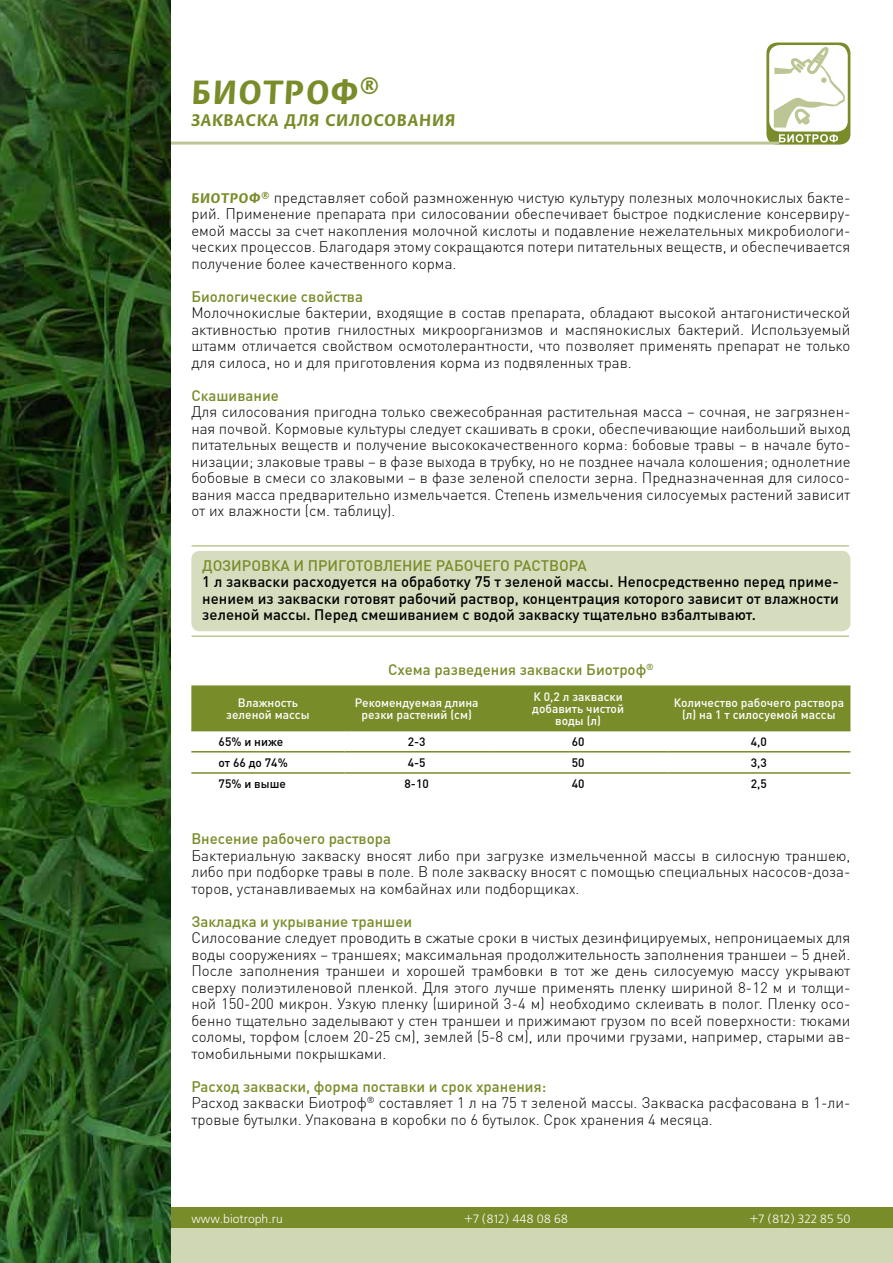
<style>
.page{position:relative;width:893px;height:1263px;background:#fff}
.page>*{position:absolute;margin:0;border:0;box-sizing:border-box;transform-origin:0 0}
.t1{font:700 36px "Flora C";color:#788c29}
.t2{font:700 18px "Flora C";letter-spacing:.05em;color:#788c29}
.t3{font:300 15px/16.5px "DIN Cyr";color:#000;text-align:justify}
.t4{font:500 15px/16.5px "DIN Cyr";color:#000;text-align:justify}
.t5{font:500 15px "DIN Cyr";color:#788c29}
.t6{font:500 12px/12px "DIN Cyr";color:#fff;text-align:center}
.t7{font:500 12px "DIN Cyr";color:#000}
.t8{font:12px "Free Set C";color:#fff}
.s1{font-family:"Flora C";font-weight:700;color:#788c29}
.s2{font-weight:500;color:#788c29}
</style>
<div class="page">
<div style="left:191px;top:551px;width:659px;height:80px;background:#d6ddbf;border-radius:9px"></div>
<hr style="left:192px;top:545px;width:656px;height:2px;background:#bbc694">
<hr style="left:192px;top:635px;width:656px;height:2px;background:#bbc694">
<div style="left:191px;top:685px;width:659px;height:45px;background:#788c29"></div>
<hr style="left:191px;top:730px;width:153px;height:1px;background:#788c29">
<hr style="left:344px;top:730px;width:145px;height:1px;background:#788c29">
<hr style="left:489px;top:730px;width:178px;height:1px;background:#788c29">
<hr style="left:667px;top:730px;width:183px;height:1px;background:#788c29">
<hr style="left:191px;top:751px;width:153px;height:1px;background:#788c29">
<hr style="left:344px;top:751px;width:145px;height:1px;background:#788c29">
<hr style="left:489px;top:751px;width:178px;height:1px;background:#788c29">
<hr style="left:667px;top:751px;width:183px;height:1px;background:#788c29">
<hr style="left:191px;top:772px;width:153px;height:2px;background:#788c29">
<hr style="left:344px;top:772px;width:145px;height:2px;background:#788c29">
<hr style="left:489px;top:772px;width:178px;height:2px;background:#788c29">
<hr style="left:667px;top:772px;width:183px;height:2px;background:#788c29">
<div style="left:121px;top:1208px;width:772px;height:55px;background:#788c29"></div>
<div style="left:121px;top:1229px;width:772px;height:34px;background:#d0d7b4"></div>
<svg style="left:766px;top:43px;width:84px;height:102px"></svg>
<hr style="left:85px;top:142px;width:694px;height:3px;background:#bbc694">
<img style="left:0;top:0;width:170px;height:1263px">
<h1 class="t1" style="left:191px;top:73px;width:188px">Биотроф®</h1>
<p class="t2" style="left:191px;top:111px;width:265px">закваска для силосования</p>
<p class="t3" style="left:191px;top:189px;width:661px"><span class="s1">Биотроф®</span> представляет собой размноженную чистую культуру полезных молочнокислых бакте&shy;рий. Применение препарата при силосовании обеспечивает быстрое подкисление консервиру&shy;емой массы за счет накопления молочной кислоты и подавление нежелательных микробиологи&shy;ческих процессов. Благодаря этому сокращаются потери питательных веществ, и обеспечивается получение более качественного корма.</p>
<p class="t5" style="left:191px;top:288px;width:173px">Биологические свойства</p>
<p class="t3" style="left:191px;top:305px;width:661px">Молочнокислые бактерии, входящие в состав препарата, обладают высокой антагонистической активностью против гнилостных микроорганизмов и маспянокислых бактерий. Используемый штамм отличается свойством осмотолерантности, что позволяет применять препарат не только для силоса, но и для приготовления корма из подвяленных трав.</p>
<p class="t5" style="left:191px;top:387px;width:89px">Скашивание</p>
<p class="t3" style="left:191px;top:404px;width:661px">Для силосования пригодна только свежесобранная растительная масса – сочная, не загрязнен&shy;ная почвой. Кормовые культуры следует скашивать в сроки, обеспечивающие наибольший выход питательных веществ и получение высококачественного корма: бобовые травы – в начале буто&shy;низации; злаковые травы – в фазе выхода в трубку, но не позднее начала колошения; однолетние бобовые в смеси со злаковыми – в фазе зеленой спелости зерна. Предназначенная для силосо&shy;вания масса предварительно измельчается. Степень измельчения силосуемых растений зависит от их влажности (см. таблицу).</p>
<p class="t5" style="left:202px;top:557px;width:386px">Дозировка и п риготовлен ие рабочего раствора</p>
<p class="t4" style="left:202px;top:573px;width:638px">1 л закваски расходуется на обработку 75 т зеленой массы. Непосредственно перед приме&shy;нением из закваски готовят рабочий раствор, концентрация которого зависит от влажности зеленой массы. Перед смешиванием с водой закваску тщательно взбалтывают.</p>
<p class="t5" style="left:388px;top:661px;width:267px">Схема разведения закваски Биотроф<sup>®</sup></p>
<p class="t6" style="left:226px;top:696px;width:85px">Влажность зеленой массы</p>
<p class="t6" style="left:355px;top:696px;width:125px">Рекомендуемая длина резки растений (см)</p>
<p class="t6" style="left:532px;top:690px;width:93px">К 0,2 л закваски добавить чистой воды (л)</p>
<p class="t6" style="left:674px;top:696px;width:172px">Количество рабочего раствора (л) на 1 т силосуемой массы</p>
<p class="t7" style="left:219px;top:734px;width:66px">65% и ниже</p>
<p class="t7" style="left:408px;top:734px;width:19px">2-3</p>
<p class="t7" style="left:572px;top:734px;width:14px">60</p>
<p class="t7" style="left:751px;top:734px;width:18px">4,0</p>
<p class="t7" style="left:219px;top:756px;width:71px">от 66 до 74%</p>
<p class="t7" style="left:408px;top:756px;width:19px">4-5</p>
<p class="t7" style="left:572px;top:756px;width:14px">50</p>
<p class="t7" style="left:751px;top:756px;width:18px">3,3</p>
<p class="t7" style="left:219px;top:777px;width:69px">75% и выше</p>
<p class="t7" style="left:405px;top:777px;width:26px">8-10</p>
<p class="t7" style="left:572px;top:777px;width:14px">40</p>
<p class="t7" style="left:751px;top:777px;width:18px">2,5</p>
<p class="t5" style="left:191px;top:830px;width:201px">Внесение рабочего раствора</p>
<p class="t3" style="left:191px;top:847px;width:661px">Бактериальную закваску вносят либо при загрузке измельченной массы в силосную траншею, либо при подборке травы в поле. В поле закваску вносят с помощью специальных насосов-доза&shy;торов, устанавливаемых на комбайнах или подборщиках.</p>
<p class="t5" style="left:191px;top:913px;width:222px">Закладка и укрывание траншеи</p>
<p class="t3" style="left:191px;top:930px;width:661px">Силосование следует проводить в сжатые сроки в чистых дезинфицируемых, непроницаемых для воды сооружениях – траншеях; максимальная продолжительность заполнения траншеи – 5 дней.<br>После заполнения траншеи и хорошей трамбовки в тот же день силосуемую массу укрывают сверху полиэтиленовой пленкой. Для этого лучше применять пленку шириной 8-12 м и толщи&shy;ной 150-200 микрон. Узкую пленку (шириной 3-4 м) необходимо склеивать в полог. Пленку осо&shy;бенно тщательно заделывают у стен траншеи и прижимают грузом по всей поверхности: тюками соломы, торфом (слоем 20-25 см), землей (5-8 см), или прочими грузами, например, старыми ав&shy;томобильными покрышками.</p>
<p class="t3" style="left:191px;top:1078px;width:661px;text-align:left"><span class="s2">Расход закваски, форма поставки и срок хранения:<br></span>Расход закваски Биотроф<sup>®</sup> составляет 1 л на 75 т зеленой массы. Закваска расфасована в 1-ли&shy;тровые бутылки. Упакована в коробки по 6 бутылок. Срок хранения 4 месяца.</p>
<p class="t8" style="left:191px;top:1212px;width:93px">www.biotroph.ru</p>
<p class="t8" style="left:464px;top:1212px;width:106px">+7 (812) 448 08 68</p>
<p class="t8" style="left:749px;top:1212px;width:102px">+7 (812) 322 85 50</p>
</div>
